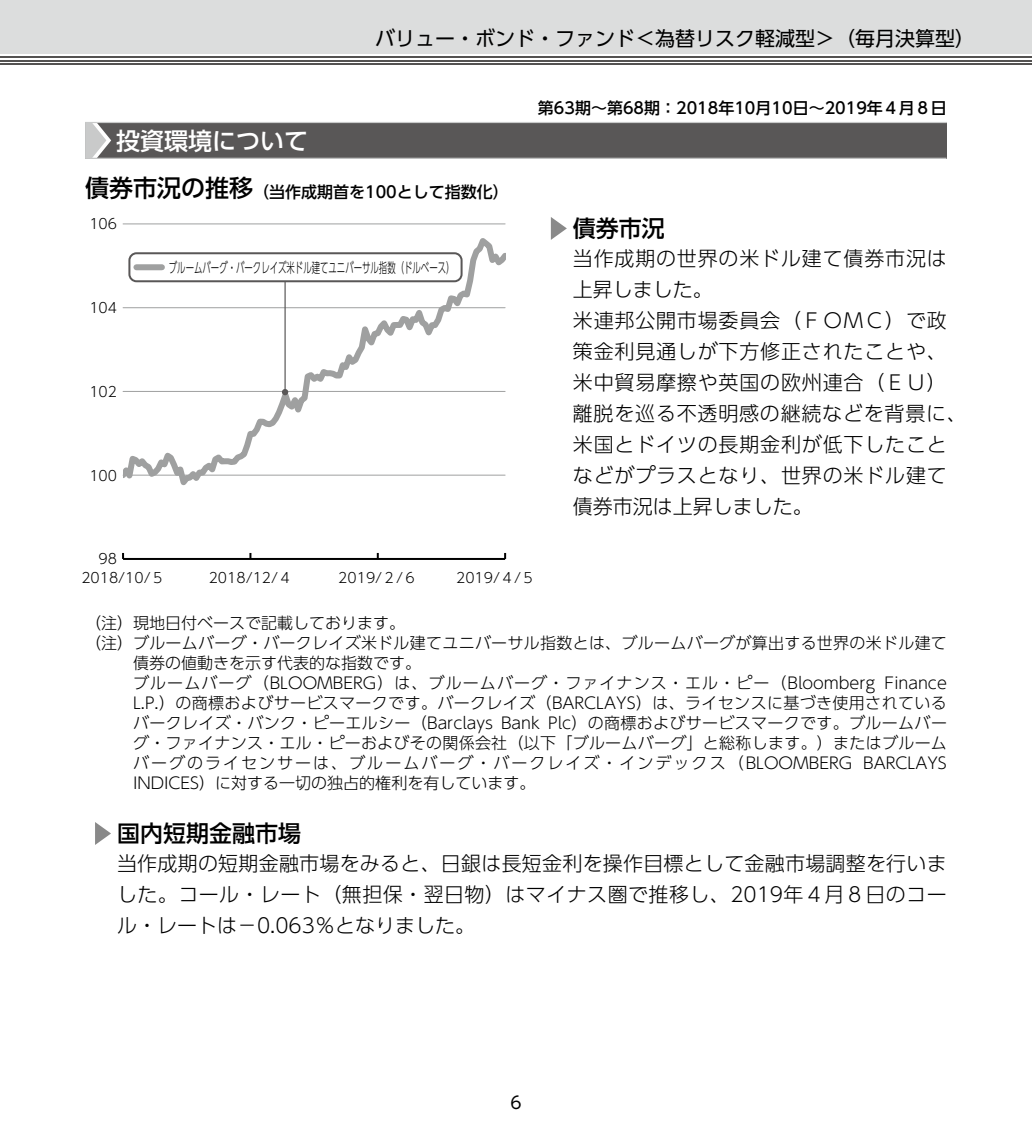
<style>
.page{position:relative;width:1032px;height:1134px;background:#fff}
.page>*{position:absolute;margin:0;border:0;box-sizing:border-box;transform-origin:0 0}
.t1{font:500 24px "UD Shin Go Pro";color:#fff}
.t2{font:500 23px "UD Shin Go Pro";color:#000}
.t3{font:300 20px/31px "UD Shin Go Pro";letter-spacing:.04em;color:#000}
.t4{font:20px "UD Shin Go Pro";color:#000}
.t5{font:17px "UD Shin Go Pro";color:#000}
.t6{font:300 16px "UD Shin Go Pro";letter-spacing:.02em;color:#000}
.t7{font:300 16px "UD Shin Go Pro";color:#000}
.t8{font:500 16px "UD Shin Go Pro";color:#000}
.t9{font:300 16px "UD Shin Go Pro";letter-spacing:.125em;color:#000}
.t10{font:300 14px "UD Shin Go Pro";color:#000}
.t11{font:300 14px "UD Shin Go Pro";color:#000;scale:.6 1}
.s1{font-size:24px}
</style>
<div class="page">
<div style="left:0;top:0;width:1032px;height:54px;background:#dcdddd"></div>
<hr style="left:0;top:63px;width:1032px;height:2px;background:#545251">
<hr style="left:0;top:60px;width:1032px;height:1px;background:#545251">
<hr style="left:0;top:56px;width:1032px;height:2px;background:#545251">
<div style="left:85px;top:122px;width:862px;height:36px;background:#595757"></div>
<hr style="left:85px;top:158px;width:861px;height:1px;background:#c9caca">
<hr style="left:85px;top:122px;width:862px;height:1px;background:#c9caca">
<svg style="left:85px;top:123px;width:26px;height:35px"></svg>
<hr style="left:123px;top:224px;width:382px;height:1px;background:#9fa0a0">
<svg style="left:123px;top:238px;width:382px;height:248px"></svg>
<hr style="left:123px;top:558px;width:382px;height:2px;background:#000">
<hr style="left:284px;top:277px;width:2px;height:115px;background:#595757">
<svg style="left:282px;top:389px;width:6px;height:6px"></svg>
<div style="left:129px;top:253px;width:332px;height:28px;background:#fff;border-radius:7px"></div>
<div style="left:128px;top:252px;width:334px;height:30px;border:2px solid #595757;border-radius:7px"></div>
<div style="left:136px;top:264px;width:26px;height:6px;background:#9fa0a0"></div>
<svg style="left:551px;top:217px;width:16px;height:23px"></svg>
<svg style="left:95px;top:822px;width:16px;height:23px"></svg>
<p class="t4" style="left:375px;top:22px;width:601px">バリュー・ボンド・ファンド＜為替リスク軽減型＞（毎月決算型）</p>
<p class="t1" style="left:116px;top:121px;width:193px">投資環境について</p>
<p class="t8" style="left:85px;top:179px;width:425px"><span class="s1">債券市況の推移</span>（当作成期首を100として指数化）</p>
<p class="t10" style="left:89px;top:213px;width:29px">106</p>
<p class="t10" style="left:89px;top:296px;width:29px">104</p>
<p class="t10" style="left:89px;top:380px;width:29px">102</p>
<p class="t10" style="left:89px;top:464px;width:29px">100</p>
<p class="t10" style="left:99px;top:548px;width:20px">98</p>
<p class="t11" style="left:169px;top:256px;width:478px">ブルームバーグ・バークレイズ米ドル建てユニバーサル指数（ドルベース）</p>
<p class="t8" style="left:538px;top:95px;width:410px">第63期～第68期：2018年10月10日～2019年４月８日</p>
<p class="t2" style="left:573px;top:210px;width:93px">債券市況</p>
<p class="t3" style="left:573px;top:242px;width:396px">当作成期の世界の米ドル建て債券市況は上昇しました。<br>米連邦公開市場委員会（ＦＯＭＣ）で政策金利見通しが下方修正されたことや、米中貿易摩擦や英国の欧州連合（ＥＵ）離脱を巡る不透明感の継続などを背景に、米国とドイツの長期金利が低下したことなどがプラスとなり、世界の米ドル建て債券市況は上昇しました。</p>
<p class="t10" style="left:81px;top:567px;width:85px">2018/10/５</p>
<p class="t10" style="left:209px;top:567px;width:85px">2018/12/４</p>
<p class="t10" style="left:338px;top:567px;width:80px">2019/２/６</p>
<p class="t10" style="left:456px;top:567px;width:80px">2019/４/５</p>
<p class="t7" style="left:85px;top:610px;width:321px">（注）現地日付ベースで記載しております。</p>
<p class="t6" style="left:85px;top:630px;width:863px">（注）ブルームバーグ・バークレイズ米ドル建てユニバーサル指数とは、ブルームバーグが算出する世界の米ドル建て</p>
<p class="t7" style="left:133px;top:650px;width:289px">債券の値動きを示す代表的な指数です。</p>
<p class="t7" style="left:133px;top:670px;width:815px">ブルームバーグ（BLOOMBERG）は、ブルームバーグ・ファイナンス・エル・ピー（Bloomberg Finance</p>
<p class="t6" style="left:133px;top:690px;width:815px">L.P.）の商標およびサービスマークです。バークレイズ（BARCLAYS）は、ライセンスに基づき使用されている</p>
<p class="t6" style="left:133px;top:710px;width:815px">バークレイズ・バンク・ピーエルシー（Barclays Bank Plc）の商標およびサービスマークです。ブルームバー</p>
<p class="t6" style="left:133px;top:730px;width:815px">グ・ファイナンス・エル・ピーおよびその関係会社（以下「ブルームバーグ」と総称します。）またはブルーム</p>
<p class="t9" style="left:133px;top:750px;width:815px">バーグのライセンサーは、ブルームバーグ・バークレイズ・インデックス（BLOOMBERG BARCLAYS</p>
<p class="t7" style="left:133px;top:770px;width:404px">INDICES）に対する一切の独占的権利を有しています。</p>
<p class="t2" style="left:117px;top:815px;width:185px">国内短期金融市場</p>
<p class="t3" style="left:117px;top:847px;width:831px;text-align:justify">当作成期の短期金融市場をみると、日銀は長短金利を操作目標として金融市場調整を行いました。コール・レート（無担保・翌日物）はマイナス圏で推移し、2019年４月８日のコール・レートは－0.063％となりました。</p>
<p class="t5" style="left:510px;top:1089px;width:13px">6</p>
</div>
